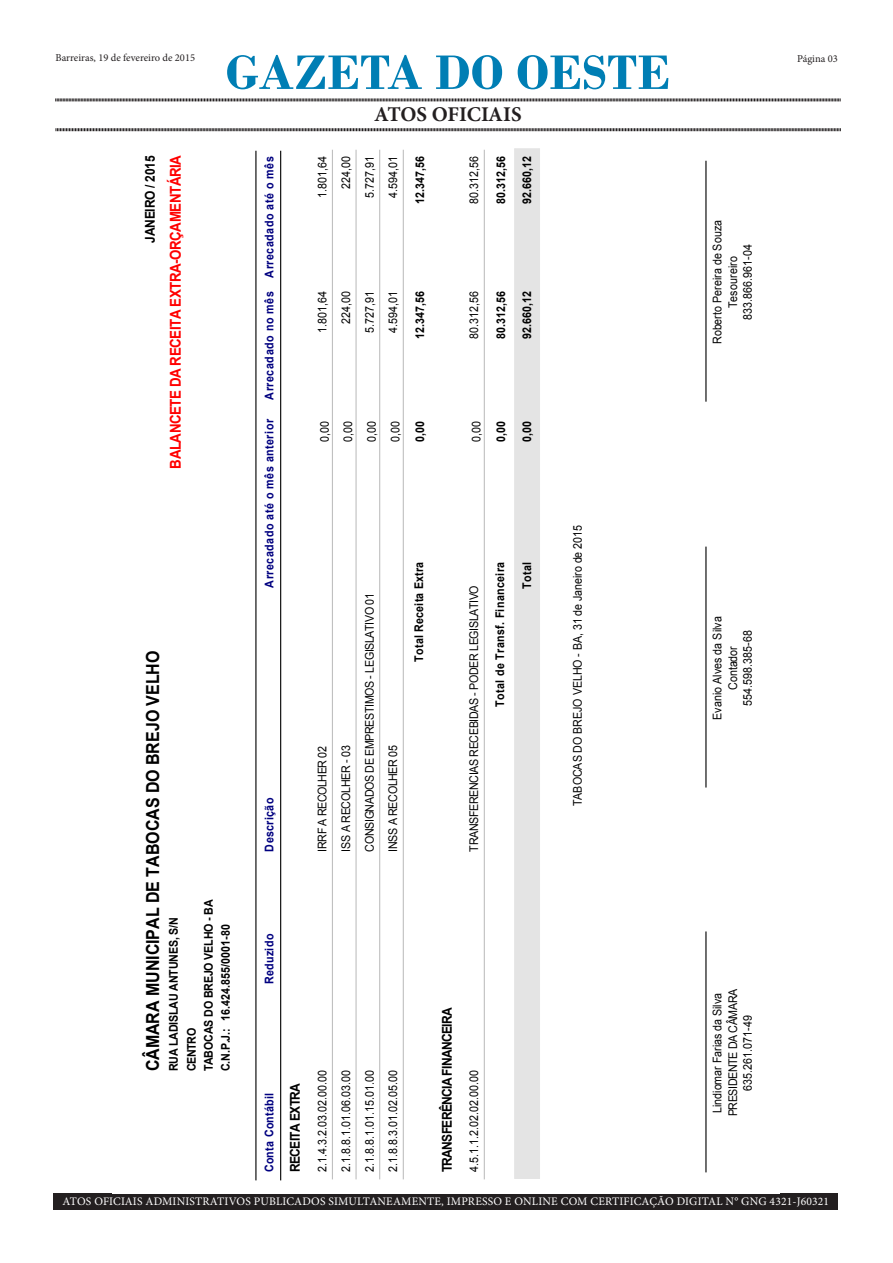
<style>
.page{position:relative;width:893px;height:1263px;background:#fff}
.page>*{position:absolute;margin:0;border:0;box-sizing:border-box;transform-origin:0 0}
.t1{font:700 51px "Bodoni";color:#007eb4}
.t2{font:700 21px "Minion Pro";letter-spacing:-.005em;color:#231f20}
.t3{font:700 18px "Arial";color:#000;scale:.89 1}
.t4{font:700 15px "Arial";letter-spacing:-.035em;color:#f00;scale:.89 1}
.t5{font:700 13.5px "Arial";letter-spacing:-.055em;color:#000;scale:.89 1}
.t6{font:700 13.5px "Arial";letter-spacing:-.02em;color:#000;scale:.89 1}
.t7{font:12px/15.8px "Arial";letter-spacing:-.005em;color:#000;text-align:center;scale:.89 1}
.t8{font:12px "Arial";letter-spacing:-.035em;color:#000;scale:.89 1}
.t9{font:700 12px "Arial";letter-spacing:.005em;color:#000;scale:.89 1}
.t10{font:700 12px "Arial";letter-spacing:.045em;color:#000080;scale:.89 1}
.t11{font:700 12px/18px "Arial";letter-spacing:-.015em;color:#000;scale:.89 1}
.t12{font:700 12px "Arial";letter-spacing:.03em;color:#000;scale:.89 1}
.t13{font:12px "Arial";letter-spacing:-.025em;color:#000;scale:.89 1}
.t14{font:12px "Arial";letter-spacing:-.03em;color:#000;scale:.89 1}
.t15{font:11.55px "Minion Pro";letter-spacing:.015em;color:#fff}
.t16{font:10.5px "Minion Pro";color:#231f20}
</style>
<div class="page">
<svg style="left:55px;top:98px;width:786px;height:4px;background:#908e8e"></svg>
<svg style="left:55px;top:128px;width:786px;height:4px;background:#908e8e"></svg>
<div style="left:53px;top:1194px;width:785px;height:16px;background:#231f20"></div>
<hr style="left:255px;top:151px;width:1px;height:1029px;background:#000">
<hr style="left:280px;top:151px;width:1px;height:1029px;background:#000">
<hr style="left:332px;top:150px;width:1px;height:1029px;background:#c0c0c0">
<hr style="left:356px;top:150px;width:1px;height:1029px;background:#c0c0c0">
<hr style="left:379px;top:150px;width:1px;height:1029px;background:#c0c0c0">
<hr style="left:403px;top:150px;width:1px;height:1029px;background:#c0c0c0">
<hr style="left:484px;top:150px;width:1px;height:1029px;background:#c0c0c0">
<div style="left:515px;top:149px;width:24px;height:1029px;background:#e4e4e4"></div>
<div style="left:514px;top:148px;width:26px;height:1031px;border:1px solid #e4e4e4"></div>
<hr style="left:705px;top:931px;width:1px;height:241px;background:#000">
<hr style="left:705px;top:547px;width:1px;height:240px;background:#000">
<hr style="left:705px;top:161px;width:1px;height:241px;background:#000">
<p class="t16" style="left:55px;top:51px;width:141px">Barreiras, 19 de fevereiro de 2015</p>
<p class="t16" style="left:797px;top:52px;width:42px">Página 03</p>
<p class="t1" style="left:226px;top:42px;width:446px">GAZETA DO OESTE</p>
<p class="t2" style="left:374px;top:100px;width:149px">ATOS OFICIAIS</p>
<p class="t6" style="left:141px;top:243px;width:99px;rotate:-90deg">JANEIRO / 2015</p>
<p class="t4" style="left:166px;top:469px;width:354px;rotate:-90deg">BALANCETE DA RECEITA EXTRA-ORÇAMENTÁRIA</p>
<p class="t3" style="left:141px;top:1071px;width:474px;rotate:-90deg">CÂMARA MUNICIPAL DE TABOCAS DO BREJO VELHO</p>
<p class="t11" style="left:165px;top:1071px;width:175px;rotate:-90deg">RUA LADISLAU ANTUNES, S/N<br>CENTRO</p>
<p class="t11" style="left:201px;top:1071px;width:195px;line-height:16.8px;rotate:-90deg">TABOCAS DO BREJO VELHO - BA<br>C.N.P.J.: 16.424.855/0001-80</p>
<p class="t10" style="left:261px;top:400px;width:275px;rotate:-90deg">Arrecadado no mês Arrecadado até o mês</p>
<p class="t10" style="left:261px;top:588px;width:191px;rotate:-90deg">Arrecadado até o mês anterior</p>
<p class="t10" style="left:261px;top:851px;width:62px;rotate:-90deg">Descrição</p>
<p class="t7" style="left:314px;top:198px;width:49px;rotate:-90deg">1.801,64</p>
<p class="t7" style="left:338px;top:189px;width:38px;rotate:-90deg">224,00</p>
<p class="t7" style="left:362px;top:198px;width:49px;rotate:-90deg">5.727,91</p>
<p class="t7" style="left:385px;top:198px;width:49px;rotate:-90deg">4.594,01</p>
<p class="t9" style="left:412px;top:204px;width:55px;rotate:-90deg">12.347,56</p>
<p class="t7" style="left:314px;top:333px;width:49px;rotate:-90deg">1.801,64</p>
<p class="t7" style="left:338px;top:324px;width:38px;rotate:-90deg">224,00</p>
<p class="t7" style="left:362px;top:333px;width:49px;rotate:-90deg">5.727,91</p>
<p class="t7" style="left:385px;top:333px;width:49px;rotate:-90deg">4.594,01</p>
<p class="t9" style="left:412px;top:339px;width:55px;rotate:-90deg">12.347,56</p>
<p class="t7" style="left:317px;top:442px;width:25px;rotate:-90deg">0,00</p>
<p class="t7" style="left:340px;top:442px;width:25px;rotate:-90deg">0,00</p>
<p class="t7" style="left:364px;top:442px;width:25px;rotate:-90deg">0,00</p>
<p class="t7" style="left:388px;top:442px;width:25px;rotate:-90deg">0,00</p>
<p class="t9" style="left:412px;top:442px;width:25px;rotate:-90deg">0,00</p>
<p class="t8" style="left:314px;top:851px;width:120px;rotate:-90deg">IRRF A RECOLHER 02</p>
<p class="t13" style="left:338px;top:851px;width:121px;rotate:-90deg">ISS A RECOLHER - 03</p>
<p class="t8" style="left:362px;top:851px;width:292px;rotate:-90deg">CONSIGNADOS DE EMPRESTIMOS - LEGISLATIVO 01</p>
<p class="t14" style="left:385px;top:851px;width:121px;rotate:-90deg">INSS A RECOLHER 05</p>
<p class="t9" style="left:411px;top:661px;width:114px;rotate:-90deg">Total Receita Extra</p>
<p class="t7" style="left:466px;top:204px;width:55px;rotate:-90deg">80.312,56</p>
<p class="t9" style="left:493px;top:204px;width:55px;rotate:-90deg">80.312,56</p>
<p class="t9" style="left:519px;top:204px;width:55px;rotate:-90deg">92.660,12</p>
<p class="t7" style="left:466px;top:339px;width:55px;rotate:-90deg">80.312,56</p>
<p class="t9" style="left:493px;top:339px;width:55px;rotate:-90deg">80.312,56</p>
<p class="t9" style="left:519px;top:339px;width:55px;rotate:-90deg">92.660,12</p>
<p class="t7" style="left:469px;top:442px;width:25px;rotate:-90deg">0,00</p>
<p class="t9" style="left:493px;top:442px;width:25px;rotate:-90deg">0,00</p>
<p class="t9" style="left:519px;top:442px;width:25px;rotate:-90deg">0,00</p>
<p class="t8" style="left:466px;top:851px;width:301px;rotate:-90deg">TRANSFERENCIAS RECEBIDAS - PODER LEGISLATIVO</p>
<p class="t12" style="left:492px;top:706px;width:164px;rotate:-90deg">Total de Transf. Financeira</p>
<p class="t9" style="left:519px;top:589px;width:31px;rotate:-90deg">Total</p>
<p class="t10" style="left:261px;top:984px;width:58px;rotate:-90deg">Reduzido</p>
<p class="t10" style="left:261px;top:1172px;width:91px;rotate:-90deg">Conta Contábil</p>
<p class="t5" style="left:286px;top:1172px;width:102px;rotate:-90deg">RECEITA EXTRA</p>
<p class="t7" style="left:314px;top:1172px;width:116px;rotate:-90deg">2.1.4.3.2.03.02.00.00</p>
<p class="t7" style="left:338px;top:1172px;width:116px;rotate:-90deg">2.1.8.8.1.01.06.03.00</p>
<p class="t7" style="left:362px;top:1172px;width:116px;rotate:-90deg">2.1.8.8.1.01.15.01.00</p>
<p class="t7" style="left:385px;top:1172px;width:116px;rotate:-90deg">2.1.8.8.3.01.02.05.00</p>
<p class="t5" style="left:438px;top:1172px;width:186px;rotate:-90deg">TRANSFERÊNCIA FINANCEIRA</p>
<p class="t7" style="left:466px;top:1172px;width:116px;rotate:-90deg">4.5.1.1.2.02.02.00.00</p>
<p class="t7" style="left:570px;top:806px;width:317px;rotate:-90deg">TABOCAS DO BREJO VELHO - BA, 31 de Janeiro de 2015</p>
<p class="t7" style="left:709px;top:344px;width:141px;rotate:-90deg">Roberto Pereira de Souza<br>Tesoureiro</p>
<p class="t7" style="left:740px;top:320px;width:87px;rotate:-90deg">833.866.961-04</p>
<p class="t7" style="left:709px;top:720px;width:118px;rotate:-90deg">Evanio Alves da Silva<br>Contador</p>
<p class="t7" style="left:740px;top:706px;width:87px;rotate:-90deg">554.598.385-68</p>
<p class="t7" style="left:709px;top:1116px;width:145px;text-align:left;rotate:-90deg">Lindiomar Farias da Silva<br>PRESIDENTE DA CÂMARA</p>
<p class="t7" style="left:740px;top:1091px;width:87px;rotate:-90deg">635.261.071-49</p>
<p class="t15" style="left:62px;top:1193px;width:768px">ATOS OFICIAIS ADMINISTRATIVOS PUBLICADOS SIMULTANEAMENTE, IMPRESSO E ONLINE COM CERTIFICAÇÃO DIGITAL N° GNG 4321-J60321</p>
</div>
